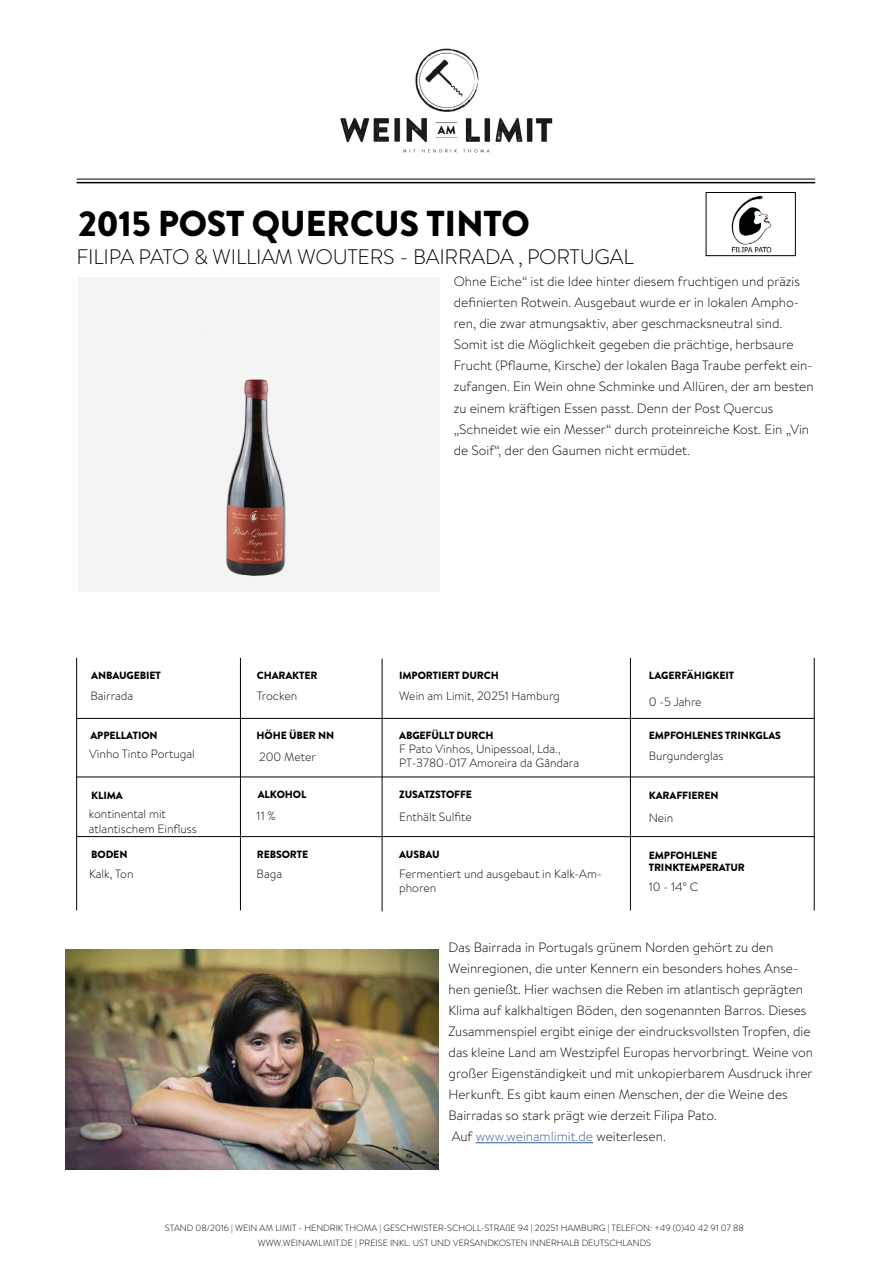
<style>
.page{position:relative;width:893px;height:1263px;background:#fff}
.page>*{position:absolute;margin:0;border:0;box-sizing:border-box;transform-origin:0 0}
.t1{font:900 36px "Brandon Grotesque";letter-spacing:-.01em;color:#000}
.t2{font:300 21px "Brandon Grotesque";letter-spacing:-.01em;color:#000}
.t3{font:300 13.5px/21px "Brandon Text";color:#000}
.t4{font:300 12px/14.4px "Brandon Text";color:#000}
.t5{font:900 10.5px/12.6px "Brandon Grotesque";letter-spacing:-.01em;color:#000}
.t6{font:300 9px/15px "Brandon Text";color:#000;text-align:center}
.s1{color:#30589b}
</style>
<div class="page">
<div style="left:78px;top:277px;width:362px;height:314px;background:#f5f4f4"></div>
<img style="left:226px;top:379px;width:60px;height:197px">
<hr style="left:476px;top:1142px;width:117px;height:1px;background:#30589b">
<img style="left:66px;top:949px;width:373px;height:220px">
<hr style="left:77px;top:182px;width:738px;height:1px;background:#000">
<img style="left:340px;top:48px;width:213px;height:105px">
<hr style="left:77px;top:179px;width:738px;height:1px;background:#000">
<img style="left:731px;top:196px;width:41px;height:57px">
<div style="left:706px;top:192px;width:89px;height:64px;border:1px solid #000"></div>
<hr style="left:240px;top:658px;width:1px;height:252px;background:#000">
<hr style="left:76px;top:658px;width:1px;height:252px;background:#000">
<hr style="left:382px;top:659px;width:1px;height:252px;background:#000">
<hr style="left:77px;top:718px;width:737px;height:1px;background:#000">
<hr style="left:77px;top:777px;width:737px;height:1px;background:#000">
<hr style="left:77px;top:836px;width:737px;height:1px;background:#000">
<hr style="left:630px;top:658px;width:1px;height:252px;background:#000">
<hr style="left:814px;top:658px;width:1px;height:252px;background:#000">
<h1 class="t1" style="left:78px;top:198px;width:453px">2015 POST QUERCUS TINTO</h1>
<h2 class="t2" style="left:76px;top:243px;width:559px">FILIPA PATO &amp; WILLIAM WOUTERS - BAIRRADA , PORTUGAL</h2>
<p class="t3" style="left:454px;top:271px;width:361px">Ohne Eiche“ ist die Idee hinter diesem fruchtigen und präzis definierten Rotwein. Ausgebaut wurde er in lokalen Ampho&shy;ren, die zwar atmungsaktiv, aber geschmacksneutral sind.<br>Somit ist die Möglichkeit gegeben die prächtige, herbsaure Frucht (Pflaume, Kirsche) der lokalen Baga Traube perfekt ein&shy;zufangen. Ein Wein ohne Schminke und Allüren, der am besten zu einem kräftigen Essen passt. Denn der Post Quercus „Schneidet wie ein Messer“ durch proteinreiche Kost. Ein „Vin de Soif“, der den Gaumen nicht ermüdet.</p>
<p class="t5" style="left:91px;top:669px;width:71px">ANBAUGEBIET</p>
<p class="t5" style="left:257px;top:669px;width:62px">CHARAKTER</p>
<p class="t5" style="left:399px;top:669px;width:101px">IMPORTIERT DURCH</p>
<p class="t5" style="left:649px;top:669px;width:87px">LAGERFÄHIGKEIT</p>
<p class="t4" style="left:90px;top:689px;width:44px">Bairrada</p>
<p class="t4" style="left:257px;top:689px;width:42px">Trocken</p>
<p class="t4" style="left:399px;top:689px;width:162px">Wein am Limit, 20251 Hamburg</p>
<p class="t4" style="left:649px;top:695px;width:54px">0 -5 Jahre</p>
<p class="t5" style="left:90px;top:729px;width:69px">APPELLATION</p>
<p class="t5" style="left:257px;top:729px;width:79px">HÖHE ÜBER NN</p>
<p class="t5" style="left:399px;top:730px;width:96px">ABGEFÜLLT DURCH</p>
<p class="t5" style="left:649px;top:730px;width:134px">EMPFOHLENES TRINKGLAS</p>
<p class="t4" style="left:89px;top:746px;width:107px">Vinho Tinto Portugal</p>
<p class="t4" style="left:259px;top:749px;width:58px">200 Meter</p>
<p class="t4" style="left:399px;top:741px;width:181px">F Pato Vinhos, Unipessoal, Lda.,<br>PT-3780-017 Amoreira da Gândara</p>
<p class="t4" style="left:649px;top:748px;width:76px">Burgunderglas</p>
<p class="t5" style="left:91px;top:789px;width:33px">KLIMA</p>
<p class="t5" style="left:258px;top:788px;width:50px">ALKOHOL</p>
<p class="t5" style="left:399px;top:788px;width:74px">ZUSATZSTOFFE</p>
<p class="t5" style="left:649px;top:789px;width:71px">KARAFFIEREN</p>
<p class="t4" style="left:89px;top:807px;width:109px">kontinental mit atlantischem Einfluss</p>
<p class="t4" style="left:649px;top:811px;width:26px">Nein</p>
<p class="t4" style="left:257px;top:808px;width:21px">11 %</p>
<p class="t4" style="left:399px;top:809px;width:74px">Enthält Sulfite</p>
<p class="t5" style="left:91px;top:848px;width:38px">BODEN</p>
<p class="t5" style="left:257px;top:848px;width:53px">REBSORTE</p>
<p class="t4" style="left:89px;top:866px;width:46px">Kalk, Ton</p>
<p class="t4" style="left:257px;top:866px;width:27px">Baga</p>
<p class="t5" style="left:399px;top:848px;width:42px">AUSBAU</p>
<p class="t4" style="left:399px;top:866px;width:204px">Fermentiert und ausgebaut in Kalk-Am&shy;phoren</p>
<p class="t5" style="left:649px;top:849px;width:98px">EMPFOHLENE<br>TRINKTEMPERATUR</p>
<p class="t4" style="left:649px;top:879px;width:51px">10 - 14° C</p>
<p class="t3" style="left:449px;top:937px;width:366px">Das Bairrada in Portugals grünem Norden gehört zu den Weinregionen, die unter Kennern ein besonders hohes Anse&shy;hen genießt. Hier wachsen die Reben im atlantisch geprägten Klima auf kalkhaltigen Böden, den sogenannten Barros. Dieses Zusammenspiel ergibt einige der eindrucksvollsten Tropfen, die das kleine Land am Westzipfel Europas hervorbringt. Weine von großer Eigenständigkeit und mit unkopierbarem Ausdruck ihrer Herkunft. Es gibt kaum einen Menschen, der die Weine des Bairradas so stark prägt wie derzeit Filipa Pato.<br>Auf <span class="s1">www.weinamlimit.de</span> weiterlesen.</p>
<p class="t6" style="left:165px;top:1220px;width:581px">STAND 08/2016 | WEIN AM LIMIT - HENDRIK THOMA | GESCHWISTER-SCHOLL-STRAßE 94 | 20251 HAMBURG | TELEFON: +49 (0)40 42 91 07 88<br>WWW.WEINAMLIMIT.DE | PREISE INKL. UST UND VERSANDKOSTEN INNERHALB DEUTSCHLANDS</p>
</div>
